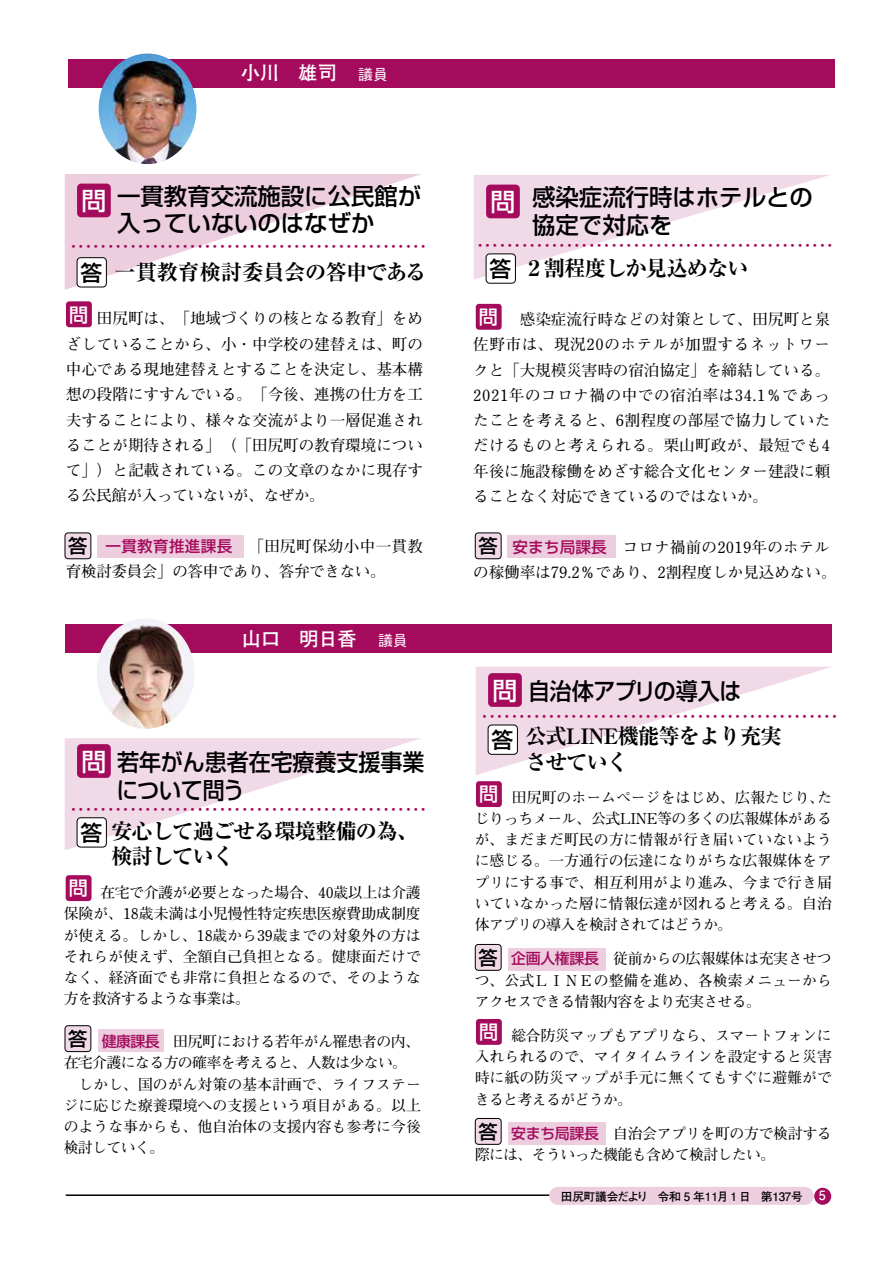
<style>
.page{position:relative;width:893px;height:1263px;background:#fff}
.page>*{position:absolute;margin:0;border:0;box-sizing:border-box;transform-origin:0 0}
.t1{font:500 24.9px "Shin Go Pro";color:#fff}
.t2{font:500 23.4px/27.6px "Shin Go Pro";color:#000}
.t3{font:500 23.4px "Shin Go Pro";color:#000;scale:.94 1}
.t4{font:700 expanded 21.3px/25.5px "Ryumin Pro";letter-spacing:-.04em;color:#000}
.t5{font:700 expanded 21.3px "Ryumin Pro";letter-spacing:-.01em;color:#000}
.t6{font:700 19.2px "Futo Go B101 Pro";color:#fff}
.t7{font:500 19.2px "Shin Go Pro";color:#000}
.t8{font:500 19.2px "Shin Go Pro";color:#fff}
.t9{font:700 15.45px/25.3px "Futo Min A101 Pro";color:#000;text-align:justify}
.t10{font:700 15.45px/25.3px "Futo Min A101 Pro";letter-spacing:-.02em;color:#000}
.t11{font:700 14.85px/21.3px "Futo Min A101 Pro";color:#000;text-align:justify}
.t12{font:700 14.85px "Futo Go B101 Pro";color:#a40b5d}
.t13{font:700 14.85px/21.3px "Futo Min A101 Pro";letter-spacing:-.04em;color:#000}
.t14{font:700 11.7px "Futo Go B101 Pro";letter-spacing:-.02em;color:#000}
.s1{font-family:"Gothic BBB Pro";font-weight:500;font-size:14.85px}
.s2{font-family:"Shin Go Pro";font-weight:500;font-stretch:normal;font-size:21.75px}
.s3{font-family:"Shin Go Pro";font-weight:500;color:#a40b5d}
.s4{font-size:24.9px;color:#fff}
.s5{font-size:12.75px;color:#fff}
</style>
<div class="page">
<div style="left:97px;top:535px;width:147px;height:23px;background:#edcedf"></div>
<div style="left:65px;top:533px;width:26px;height:26px;background:#f1dae7;border-radius:3px"></div>
<div style="left:65px;top:532px;width:26px;height:27px;border:1px solid #000;border-radius:3px"></div>
<div style="left:99px;top:1029px;width:65px;height:23px;background:#edcedf"></div>
<div style="left:65px;top:1026px;width:26px;height:25px;background:#f1dae7;border-radius:3px"></div>
<div style="left:65px;top:1025px;width:26px;height:27px;border:1px solid #000;border-radius:3px"></div>
<div style="left:507px;top:535px;width:109px;height:23px;background:#edcedf"></div>
<div style="left:475px;top:533px;width:26px;height:26px;background:#f1dae7;border-radius:3px"></div>
<div style="left:475px;top:532px;width:26px;height:27px;border:1px solid #000;border-radius:3px"></div>
<svg style="left:65px;top:738px;width:356px;height:112px"></svg>
<div style="left:77px;top:744px;width:34px;height:34px;background:#a40b5d;border-radius:4px"></div>
<div style="left:77px;top:818px;width:29px;height:29px;background:#fff;border-radius:4px"></div>
<div style="left:77px;top:817px;width:30px;height:30px;border:1px solid #000;border-radius:4px"></div>
<div style="left:66px;top:875px;width:26px;height:26px;background:#a40b5d;border-radius:3px"></div>
<div style="left:509px;top:948px;width:97px;height:23px;background:#edcedf"></div>
<div style="left:475px;top:944px;width:26px;height:26px;background:#f1dae7;border-radius:3px"></div>
<div style="left:475px;top:944px;width:26px;height:27px;border:1px solid #000;border-radius:3px"></div>
<div style="left:509px;top:1122px;width:97px;height:23px;background:#edcedf"></div>
<div style="left:475px;top:1118px;width:26px;height:26px;background:#f1dae7;border-radius:3px"></div>
<div style="left:475px;top:1118px;width:26px;height:27px;border:1px solid #000;border-radius:3px"></div>
<div style="left:476px;top:781px;width:26px;height:26px;background:#a40b5d;border-radius:3px"></div>
<div style="left:476px;top:1019px;width:26px;height:26px;background:#a40b5d;border-radius:3px"></div>
<svg style="left:476px;top:667px;width:355px;height:108px"></svg>
<div style="left:488px;top:673px;width:34px;height:34px;background:#a40b5d;border-radius:4px"></div>
<div style="left:488px;top:725px;width:29px;height:29px;background:#fff;border-radius:4px"></div>
<div style="left:488px;top:725px;width:30px;height:30px;border:1px solid #000;border-radius:4px"></div>
<div style="left:66px;top:301px;width:26px;height:26px;background:#a40b5d;border-radius:3px"></div>
<svg style="left:65px;top:174px;width:356px;height:116px"></svg>
<svg style="left:474px;top:175px;width:355px;height:105px"></svg>
<div style="left:77px;top:184px;width:34px;height:33px;background:#a40b5d;border-radius:4px"></div>
<div style="left:77px;top:258px;width:29px;height:29px;background:#fff;border-radius:4px"></div>
<div style="left:77px;top:257px;width:30px;height:30px;border:1px solid #000;border-radius:4px"></div>
<div style="left:476px;top:304px;width:26px;height:26px;background:#a40b5d;border-radius:3px"></div>
<div style="left:486px;top:185px;width:34px;height:33px;background:#a40b5d;border-radius:4px"></div>
<div style="left:486px;top:254px;width:29px;height:29px;background:#fff;border-radius:4px"></div>
<div style="left:486px;top:253px;width:30px;height:31px;border:1px solid #000;border-radius:4px"></div>
<hr style="left:66px;top:1194px;width:495px;height:2px;background:#000">
<div style="left:814px;top:1188px;width:17px;height:17px;background:#a40b5d;border-radius:50%"></div>
<div style="left:549px;top:1187px;width:265px;height:18px;background:#edcedf;border-radius:9px"></div>
<div style="left:68px;top:60px;width:767px;height:28px;background:#a40b5d"></div>
<div style="left:65px;top:624px;width:767px;height:28px;background:#a40b5d"></div>
<img style="left:99px;top:53px;width:97px;height:111px">
<img style="left:97px;top:619px;width:98px;height:110px">
<p class="t6" style="left:241px;top:57px;width:21px">小</p>
<p class="t6" style="left:299px;top:57px;width:40px">雄司</p>
<p class="t6" style="left:241px;top:60px;width:148px">中川　達夫 <span class="s1">議員</span></p>
<h1 class="t1" style="left:81px;top:180px;width:26px">問</h1>
<h2 class="t2" style="left:117px;top:179px;width:306px">一貫教育交流施設に公民館が入っていないのはなぜか</h2>
<p class="t12" style="left:66px;top:235px;width:366px">・・・・・・・・・・・・・・・・・・・・・・・・・・・・・・・・・・・・・・・・・・・・・・・・</p>
<h3 class="t5" style="left:81px;top:255px;width:347px"><span class="s2">答</span>一貫教育検討委員会の答申である</h3>
<p class="t8" style="left:69px;top:299px;width:21px">問</p>
<p class="t9" style="left:66px;top:304px;width:358px">問　田尻町は、「地域づくりの核となる教育」をめざしていることから、小・中学校の建替えは、町の中心である現地建替えとすることを決定し、基本構想の段階にすすんでいる。「今後、連携の仕方を工夫することにより、様々な交流がより一層促進されることが期待される」（「田尻町の教育環境について」）と記載されている。この文章のなかに現存する公民館が入っていないが、なぜか。　　</p>
<p class="t10" style="left:66px;top:532px;width:359px;text-indent:40px"><span class="s3">一貫教育推進課長</span>　「田尻町保幼小中一貫教育検討委員会」の答申であり、答弁できない。</p>
<p class="t7" style="left:68px;top:530px;width:21px">答</p>
<p class="t6" style="left:242px;top:624px;width:167px">山口　明日香 <span class="s1">議員</span></p>
<h2 class="t3" style="left:81px;top:743px;width:366px"><span class="s4">問</span>若年がん患者在宅療養支援事業</h2>
<h2 class="t3" style="left:117px;top:771px;width:138px">について問う</h2>
<p class="t12" style="left:66px;top:797px;width:366px">・・・・・・・・・・・・・・・・・・・・・・・・・・・・・・・・・・・・・・・・・・・・・・・・</p>
<h3 class="t4" style="left:111px;top:816px;width:308px;text-indent:-30px"><span class="s2">答</span>安心して過ごせる環境整備の為、検討していく</h3>
<p class="t8" style="left:69px;top:872px;width:21px">問</p>
<p class="t11" style="left:64px;top:880px;width:359px;text-indent:36px">在宅で介護が必要となった場合、40歳以上は介護保険が、18歳未満は小児慢性特定疾患医療費助成制度が使える。しかし、18歳から39歳までの対象外の方はそれらが使えず、全額自己負担となる。健康面だけでなく、経済面でも非常に負担となるので、そのような方を救済するような事業は。</p>
<p class="t11" style="left:64px;top:1029px;width:359px;text-align:left">　　 <span class="s3">健康課長</span> 田尻町における若年がん罹患者の内、在宅介護になる方の確率を考えると、人数は少ない。　しかし、国のがん対策の基本計画で、ライフステージに応じた療養環境への支援という項目がある。以上のような事からも、他自治体の支援内容も参考に今後検討していく。</p>
<p class="t7" style="left:68px;top:1023px;width:21px">答</p>
<h1 class="t1" style="left:490px;top:181px;width:26px">問</h1>
<h2 class="t2" style="left:532px;top:181px;width:282px">感染症流行時はホテルとの協定で対応を</h2>
<p class="t12" style="left:473px;top:233px;width:366px">・・・・・・・・・・・・・・・・・・・・・・・・・・・・・・・・・・・・・・・・・・・・・・・・</p>
<h3 class="t4" style="left:490px;top:254px;width:322px"><span class="s2">答</span>２割程度しか見込めない　　　</h3>
<p class="t8" style="left:479px;top:301px;width:21px">問</p>
<p class="t9" style="left:473px;top:305px;width:359px">　　 感染症流行時などの対策として、田尻町と泉佐野市は、現況20のホテルが加盟するネットワークと「大規模災害時の宿泊協定」を締結している。2021年のコロナ禍の中での宿泊率は34.1％であったことを考えると、6割程度の部屋で協力していただけるものと考えられる。栗山町政が、最短でも4年後に施設稼働をめざす総合文化センター建設に頼ることなく対応できているのではないか。</p>
<p class="t9" style="left:473px;top:532px;width:365px;text-indent:39px"><span class="s3">安まち局課長</span>　コロナ禍前の2019年のホテルの稼働率は79.2％であり、2割程度しか見込めない。</p>
<p class="t7" style="left:478px;top:530px;width:21px">答</p>
<h2 class="t3" style="left:492px;top:672px;width:266px"><span class="s4">問</span>自治体アプリの導入は</h2>
<h3 class="t4" style="left:525px;top:722px;width:258px;text-indent:-34px"><span class="s2">答</span>公式LINE機能等をより充実させていく　</h3>
<p class="t12" style="left:477px;top:705px;width:366px">・・・・・・・・・・・・・・・・・・・・・・・・・・・・・・・・・・・・・・・・・・・・・・・・</p>
<p class="t8" style="left:479px;top:778px;width:21px">問</p>
<p class="t11" style="left:475px;top:784px;width:359px;text-indent:37px">田尻町のホームページをはじめ、広報たじり、たじりっちメール、公式LINE等の多くの広報媒体があるが、まだまだ町民の方に情報が行き届いていないように感じる。一方通行の伝達になりがちな広報媒体をアプリにする事で、相互利用がより進み、今まで行き届いていなかった層に情報伝達が図れると考える。自治体アプリの導入を検討されてはどうか。</p>
<p class="t11" style="left:475px;top:946px;width:359px;text-indent:37px"><span class="s3">企画人権課長</span>　従前からの広報媒体は充実させつつ、公式ＬＩＮＥの整備を進め、各検索メニューからアクセスできる情報内容をより充実させる。</p>
<p class="t11" style="left:475px;top:1023px;width:359px;text-indent:37px">総合防災マップもアプリなら、スマートフォンに入れられるので、マイタイムラインを設定すると災害時に紙の防災マップが手元に無くてもすぐに避難ができると考えるがどうか。</p>
<p class="t13" style="left:475px;top:1120px;width:359px;text-indent:37px"><span class="s3">安まち局課長</span>　自治会アプリを町の方で検討する際には、そういった機能も含めて検討したい。</p>
<p class="t7" style="left:478px;top:942px;width:21px">答</p>
<p class="t8" style="left:479px;top:1016px;width:21px">問</p>
<p class="t7" style="left:478px;top:1116px;width:21px">答</p>
<p class="t14" style="left:561px;top:1187px;width:266px">田尻町議会だより　令和 5 年11月 1 日　第137号 <span class="s5">5</span></p>
</div>
